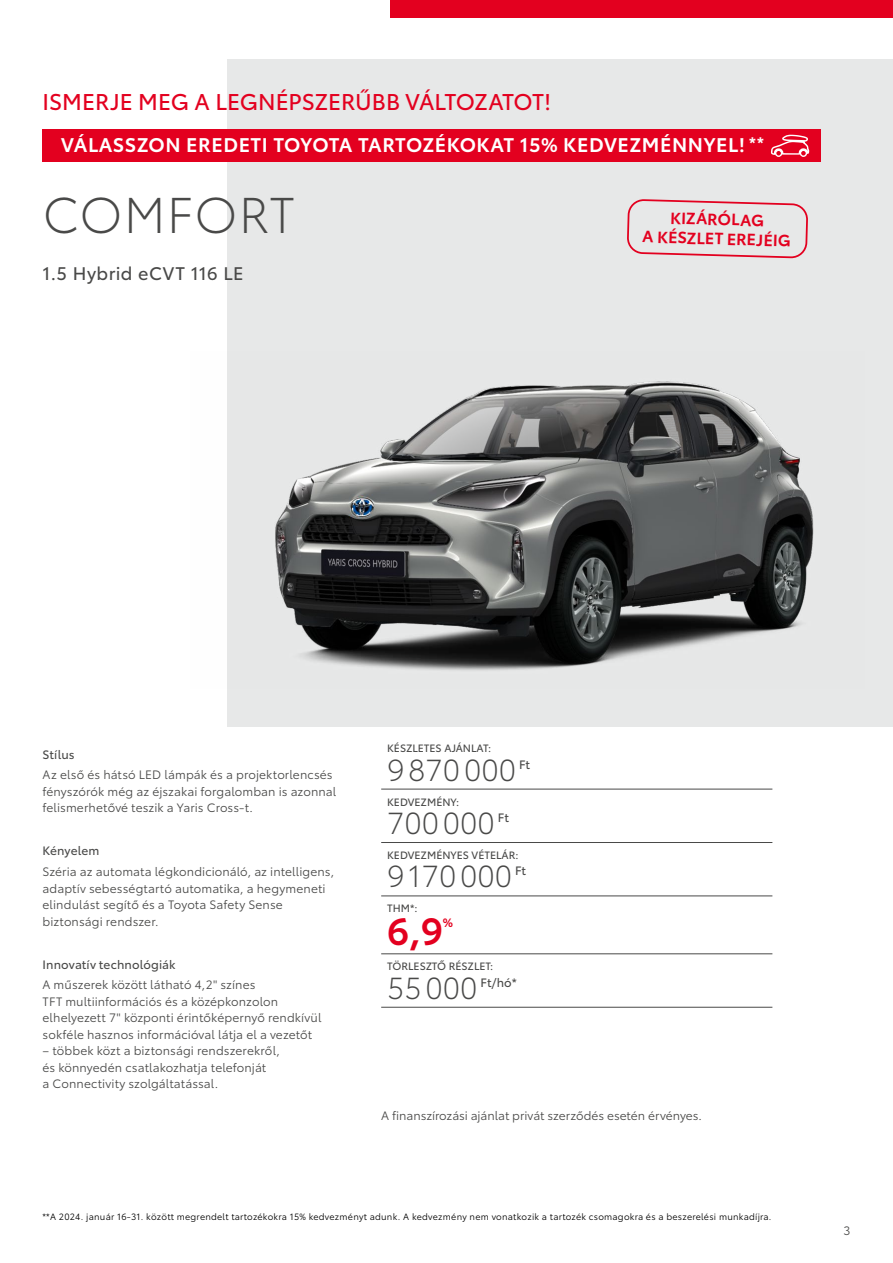
<style>
.page{position:relative;width:893px;height:1263px;background:#fff}
.page>*{position:absolute;margin:0;border:0;box-sizing:border-box;transform-origin:0 0}
.t1{font:300 49.5px "Toyota Type";letter-spacing:.02em;color:#494948}
.t2{font:600 37.5px "Toyota Type";color:#e3001f}
.t3{font:300 30px "Toyota Type";color:#494948}
.t4{font:22.5px "Toyota Type";letter-spacing:-.005em;color:#e3001f}
.t5{font:600 19.5px "Toyota Type";letter-spacing:.03em;color:#fff}
.t6{font:18px "Toyota Type";letter-spacing:.025em;color:#494948}
.t7{font:600 16.05px/19.6px "Toyota Type";color:#e3001f;text-align:center}
.t8{font:12px/16.5px "Toyota Type";letter-spacing:.005em;color:#494948}
.t9{font:12px "Toyota Type";letter-spacing:.01em;color:#494948}
.t10{font:600 12px "Toyota Type";color:#e3001f}
.t11{font:10.5px "Toyota Type";color:#494948}
.t12{font:9px "Toyota Type";letter-spacing:.025em;color:#000}
</style>
<div class="page">
<div style="left:390px;top:0;width:503px;height:17px;background:#e3001f"></div>
<div style="left:227px;top:60px;width:666px;height:667px;background:#e7e8e8"></div>
<hr style="left:381px;top:789px;width:391px;height:1px;background:#494948">
<hr style="left:381px;top:842px;width:391px;height:1px;background:#494948">
<hr style="left:381px;top:896px;width:391px;height:1px;background:#494948">
<hr style="left:381px;top:953px;width:391px;height:1px;background:#494948">
<hr style="left:381px;top:1007px;width:391px;height:1px;background:#494948">
<svg style="left:627px;top:199px;width:180px;height:60px"></svg>
<img style="left:275px;top:381px;width:539px;height:290px">
<div style="left:43px;top:129px;width:778px;height:33px;background:#e3001f"></div>
<svg style="left:771px;top:135px;width:38px;height:22px"></svg>
<h3 class="t4" style="left:43px;top:86px;width:510px">ISMERJE MEG A LEGNÉPSZERŰBB VÁLTOZATOT!</h3>
<h3 class="t5" style="left:61px;top:131px;width:705px">VÁLASSZON EREDETI TOYOTA TARTOZÉKOKAT 15% KEDVEZMÉNNYEL! <sup>**</sup></h3>
<h1 class="t1" style="left:43px;top:179px;width:254px">COMFORT</h1>
<h3 class="t6" style="left:43px;top:260px;width:203px">1.5 Hybrid eCVT 116 LE</h3>
<h3 class="t7" style="left:643px;top:205px;width:150px;rotate:2deg">KIZÁRÓLAG<br>A KÉSZLET EREJÉIG</h3>
<p class="t9" style="left:43px;top:745px;width:34px">Stílus</p>
<p class="t8" style="left:43px;top:766px;width:295px">Az első és hátsó LED lámpák és a projektorlencsés fényszórók még az éjszakai forgalomban is azonnal felismerhetővé teszik a Yaris Cross-t.</p>
<p class="t9" style="left:43px;top:842px;width:58px">Kényelem</p>
<p class="t8" style="left:43px;top:863px;width:293px">Széria az automata légkondicionáló, az intelligens, adaptív sebességtartó automatika, a hegymeneti elindulást segítő és a Toyota Safety Sense biztonsági rendszer.</p>
<p class="t9" style="left:43px;top:955px;width:135px">Innovatív technológiák</p>
<p class="t8" style="left:43px;top:976px;width:280px">A műszerek között látható 4,2" színes<br>TFT multiinformációs és a középkonzolon elhelyezett 7" központi érintőképernyő rendkívül sokféle hasznos információval látja el a vezetőt</p>
<p class="t8" style="left:43px;top:1042px;width:239px">– többek közt a biztonsági rendszerekről, és könnyedén csatlakozhatja telefonját<br>a Connectivity szolgáltatással.</p>
<p class="t11" style="left:387px;top:740px;width:105px">KÉSZLETES AJÁNLAT:</p>
<h3 class="t3" style="left:387px;top:748px;width:130px">9870000</h3>
<p class="t9" style="left:519px;top:755px;width:12px">Ft</p>
<p class="t11" style="left:387px;top:794px;width:74px">KEDVEZMÉNY:</p>
<h3 class="t3" style="left:387px;top:801px;width:109px">700000</h3>
<p class="t9" style="left:498px;top:809px;width:12px">Ft</p>
<p class="t11" style="left:387px;top:847px;width:133px">KEDVEZMÉNYES VÉTELÁR:</p>
<h3 class="t3" style="left:387px;top:855px;width:127px">9170000</h3>
<p class="t9" style="left:515px;top:862px;width:12px">Ft</p>
<p class="t11" style="left:387px;top:901px;width:32px">THM*:</p>
<h2 class="t2" style="left:387px;top:903px;width:57px">6,9</h2>
<p class="t10" style="left:443px;top:914px;width:12px">%</p>
<p class="t11" style="left:387px;top:958px;width:108px">TÖRLESZTŐ RÉSZLET:</p>
<h3 class="t3" style="left:387px;top:966px;width:92px">55000</h3>
<p class="t9" style="left:481px;top:973px;width:38px">Ft/hó*</p>
<p class="t8" style="left:381px;top:1107px;width:322px">A finanszírozási ajánlat privát szerződés esetén érvényes.</p>
<p class="t12" style="left:43px;top:1210px;width:730px">**A 2024. január 16-31. között megrendelt tartozékokra 15% kedvezményt adunk. A kedvezmény nem vonatkozik a tartozék csomagokra és a beszerelési munkadíjra.</p>
<p class="t8" style="left:844px;top:1221px;width:8px">3</p>
</div>
